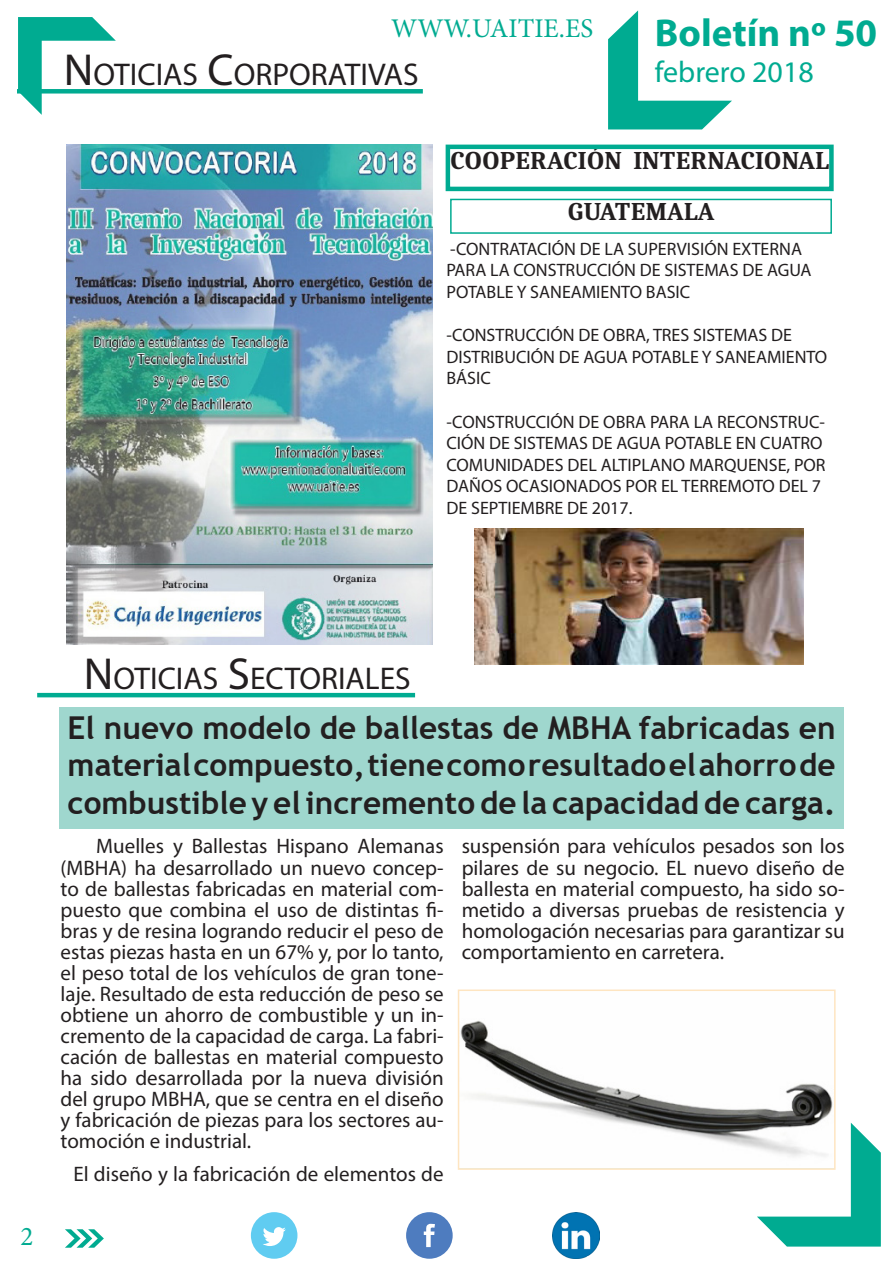
<style>
.page{position:relative;width:893px;height:1263px;background:#fff}
.page>*{position:absolute;margin:0;border:0;box-sizing:border-box;transform-origin:0 0}
.t1{font:700 39px "Myriad Pro";color:#00ab91}
.titular_noticia{font:700 31.5px/37.5px "Trebuchet MS";color:#231f20;text-align:justify}
.TITULOS_APARTADOS{font:31.5px "Myriad Pro";color:#231f20}
.t2{font:30px "Myriad Pro";color:#00ab91}
.t3{font:27px "Minion Pro";color:#00ab91}
.t4{font:700 25.5px "Caladea";color:#231f20}
.CUERPO_NOTICIA{font:21px/21px "Myriad Pro";color:#231f20;text-align:justify}
.t5{font:18px/21.6px "Myriad Pro";color:#231f20}
.s1{font-size:45px}
</style>
<div class="page">
<svg style="left:65px;top:1229px;width:39px;height:19px"></svg>
<div style="left:406px;top:1212px;width:47px;height:47px;background:#4e7cbf;border-radius:50%"></div>
<svg style="left:424px;top:1224px;width:11px;height:23px"></svg>
<div style="left:251px;top:1212px;width:46px;height:47px;background:#60ccf1;border-radius:50%"></div>
<svg style="left:263px;top:1227px;width:23px;height:19px"></svg>
<img style="left:553px;top:1212px;width:46px;height:47px">
<svg style="left:757px;top:1123px;width:124px;height:123px"></svg>
<svg style="left:18px;top:17px;width:98px;height:98px"></svg>
<svg style="left:608px;top:10px;width:124px;height:119px"></svg>
<div style="left:17px;top:89px;width:406px;height:5px;background:#00ab91"></div>
<img style="left:67px;top:145px;width:365px;height:500px">
<div style="left:446px;top:145px;width:388px;height:46px;border:4px solid #00ab91"></div>
<div style="left:450px;top:199px;width:382px;height:35px;border:2px solid #00ab91"></div>
<img style="left:474px;top:528px;width:330px;height:136px">
<hr style="left:37px;top:693px;width:378px;height:4px;background:#00ab91">
<div style="left:59px;top:707px;width:785px;height:121px;background:#9fd7ce"></div>
<img style="left:461px;top:1020px;width:372px;height:147px">
<div style="left:458px;top:989px;width:378px;height:181px;border:2px solid #fee5c1"></div>
<p class="t3" style="left:391px;top:10px;width:204px">WWW.UAITIE.ES</p>
<p class="TITULOS_APARTADOS" style="left:64px;top:55px;width:356px"><span class="s1">N</span>OTICIAS <span class="s1">C</span>ORPORATIVAS</p>
<p class="t1" style="left:655px;top:8px;width:224px">Boletín nº 50</p>
<p class="t2" style="left:655px;top:54px;width:160px">febrero 2018</p>
<p class="t4" style="left:450px;top:145px;width:381px">COOPERACIÓN INTERNACIONAL</p>
<p class="t4" style="left:568px;top:196px;width:148px">GUATEMALA</p>
<p class="t5" style="left:446px;top:238px;width:366px">-CONTRATACIÓN DE LA SUPERVISIÓN EXTERNA<br>PARA LA CONSTRUCCIÓN DE SISTEMAS DE AGUA<br>POTABLE Y SANEAMIENTO BASIC</p>
<p class="t5" style="left:446px;top:324px;width:382px">-CONSTRUCCIÓN DE OBRA, TRES SISTEMAS DE<br>DISTRIBUCIÓN DE AGUA POTABLE Y SANEAMIENTO<br>BÁSIC</p>
<p class="t5" style="left:446px;top:410px;width:381px">-CONSTRUCCIÓN DE OBRA PARA LA RECONSTRUC-CIÓN DE SISTEMAS DE AGUA POTABLE EN CUATRO COMUNIDADES DEL ALTIPLANO MARQUENSE, POR DAÑOS OCASIONADOS POR EL TERREMOTO DEL 7<br>DE SEPTIEMBRE DE 2017.</p>
<p class="t3" style="left:21px;top:1218px;width:14px">2</p>
<p class="TITULOS_APARTADOS" style="left:84px;top:659px;width:328px"><span class="s1">N</span>OTICIAS <span class="s1">S</span>ECTORIALES</p>
<p class="titular_noticia" style="left:68px;top:709px;width:769px">El nuevo modelo de ballestas de MBHA fabricadas en material compuesto, tiene como resultado el ahorro de combustible y el incremento de la capacidad de carga.</p>
<p class="CUERPO_NOTICIA" style="left:61px;top:836px;width:385px;text-indent:36px">Muelles y Ballestas Hispano Alemanas (MBHA) ha desarrollado un nuevo concep&shy;to de ballestas fabricadas en material com&shy;puesto que combina el uso de distintas fi&shy;bras y de resina logrando reducir el peso de estas piezas hasta en un 67% y, por lo tanto, el peso total de los vehículos de gran tone&shy;laje. Resultado de esta reducción de peso se obtiene un ahorro de combustible y un in&shy;cremento de la capacidad de carga. La fabri&shy;cación de ballestas en material compuesto ha sido desarrollada por la nueva división del grupo MBHA, que se centra en el diseño y fabricación de piezas para los sectores au&shy;tomoción e industrial.</p>
<p class="CUERPO_NOTICIA" style="left:73px;top:1163px;width:372px">El diseño y la fabricación de elementos de</p>
<p class="CUERPO_NOTICIA" style="left:462px;top:836px;width:385px">suspensión para vehículos pesados son los pilares de su negocio. EL nuevo diseño de ballesta en material compuesto, ha sido so&shy;metido a diversas pruebas de resistencia y homologación necesarias para garantizar su comportamiento en carretera.</p>
</div>
